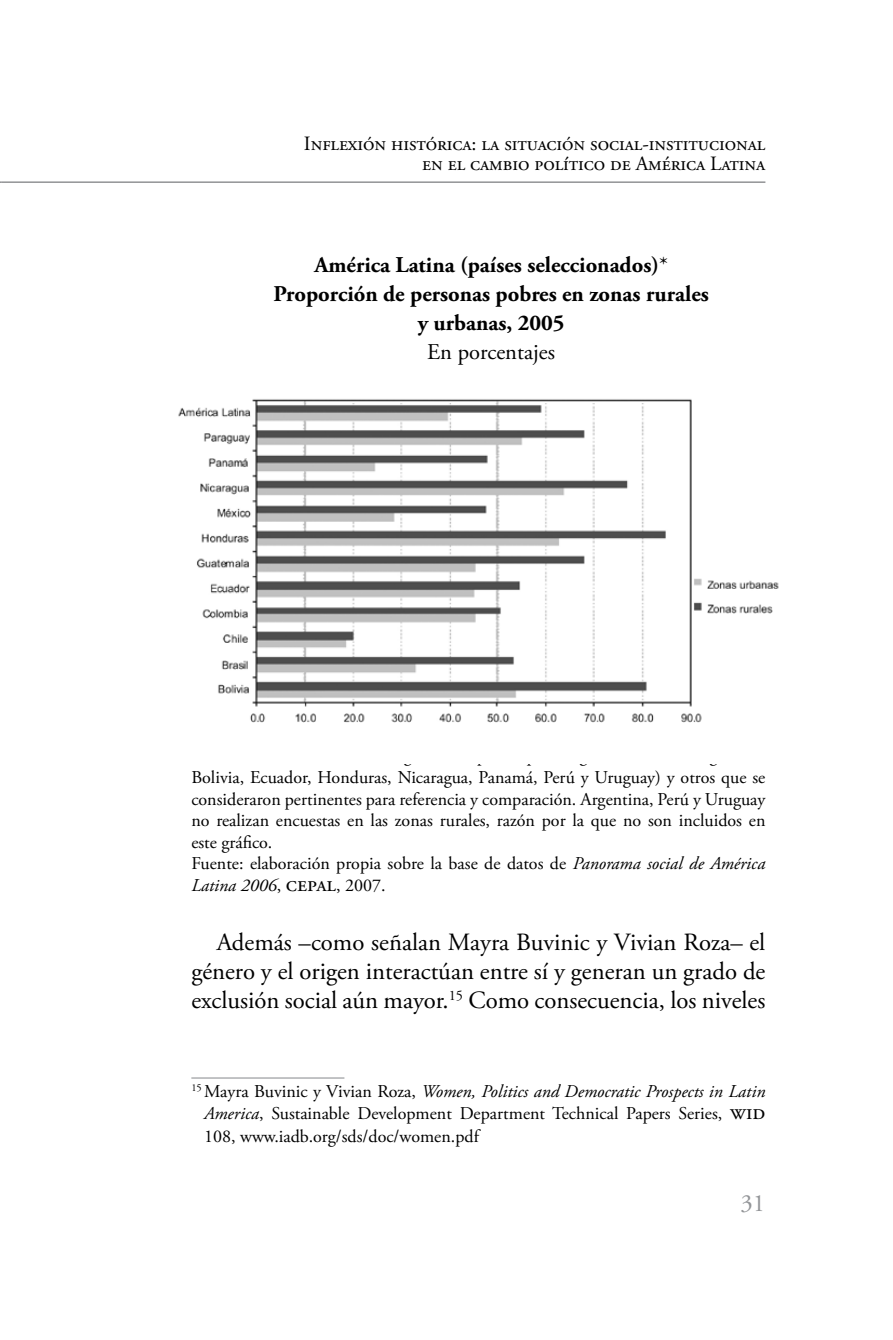
<style>
.page{position:relative;width:893px;height:1340px;background:#fff}
.page>*{position:absolute;margin:0;border:0;box-sizing:border-box;transform-origin:0 0}
.t1{font:24.75px/29.2px "Adobe Garamond Pro";letter-spacing:-.005em;color:#000;text-align:justify}
.t2{font:24.75px "Adobe Garamond Pro";color:#939598}
.t3{font:700 22.5px/29.2px "Adobe Garamond Pro";color:#000;text-align:center}
.t4{font:22.5px "Adobe Garamond Pro";color:#000}
.t5{font:20.25px/20.2px "Adobe Garamond Pro";letter-spacing:-.005em;color:#000;text-align:right}
.t6{font:18px/21.6px "Adobe Garamond Pro";letter-spacing:-.005em;color:#000}
.s1{font-weight:400}
.s2{font-style:italic}
.s3{font-size:22.5px}
</style>
<div class="page">
<hr style="left:1px;top:181px;width:764px;height:2px;background:#6d6e71">
<hr style="left:191px;top:1077px;width:153px;height:1px;background:#939598">
<img style="left:178px;top:399px;width:601px;height:324px">
<p class="t5" style="left:304px;top:134px;width:463px">Inflexión histórica: la situación social-institucional en el cambio político de América Latina</p>
<p class="t3" style="left:273px;top:250px;width:437px">América Latina (países seleccionados)<span class="s1">*<br></span>Proporción de personas pobres en zonas rurales y urbanas, 2005</p>
<p class="t4" style="left:427px;top:339px;width:129px">En porcentajes</p>
<p class="t6" style="left:191px;top:767px;width:576px">Bolivia, Ecuador, Honduras, Nicaragua, Panamá, Perú y Uruguay) y otros que se consideraron pertinentes para referencia y comparación. Argentina, Perú y Uruguay no realizan encuestas en las zonas rurales, razón por la que no son incluidos en este gráfico.<br>Fuente: elaboración propia sobre la base de datos de <span class="s2">Panorama social de América Latina 2006</span>, <span class="s3">cepal</span>, 2007.</p>
<h1 class="t1" style="left:191px;top:928px;width:576px;text-indent:26px">Además –como señalan Mayra Buvinic y Vivian Roza– el género y el origen interactúan entre sí y generan un grado de exclusión social aún mayor.<sup>15</sup> Como consecuencia, los niveles</h1>
<p class="t6" style="left:204px;top:1080px;width:563px;line-height:22.5px;text-align:justify;text-indent:-13px"><sup>15</sup> Mayra Buvinic y Vivian Roza, <span class="s2">Women, Politics and Democratic Prospects in Latin America</span>, Sustainable Development Department Technical Papers Series, <span class="s3">wid </span>108, www.iadb.org/sds/doc/women.pdf</p>
<h1 class="t2" style="left:740px;top:1188px;width:26px">31</h1>
</div>
